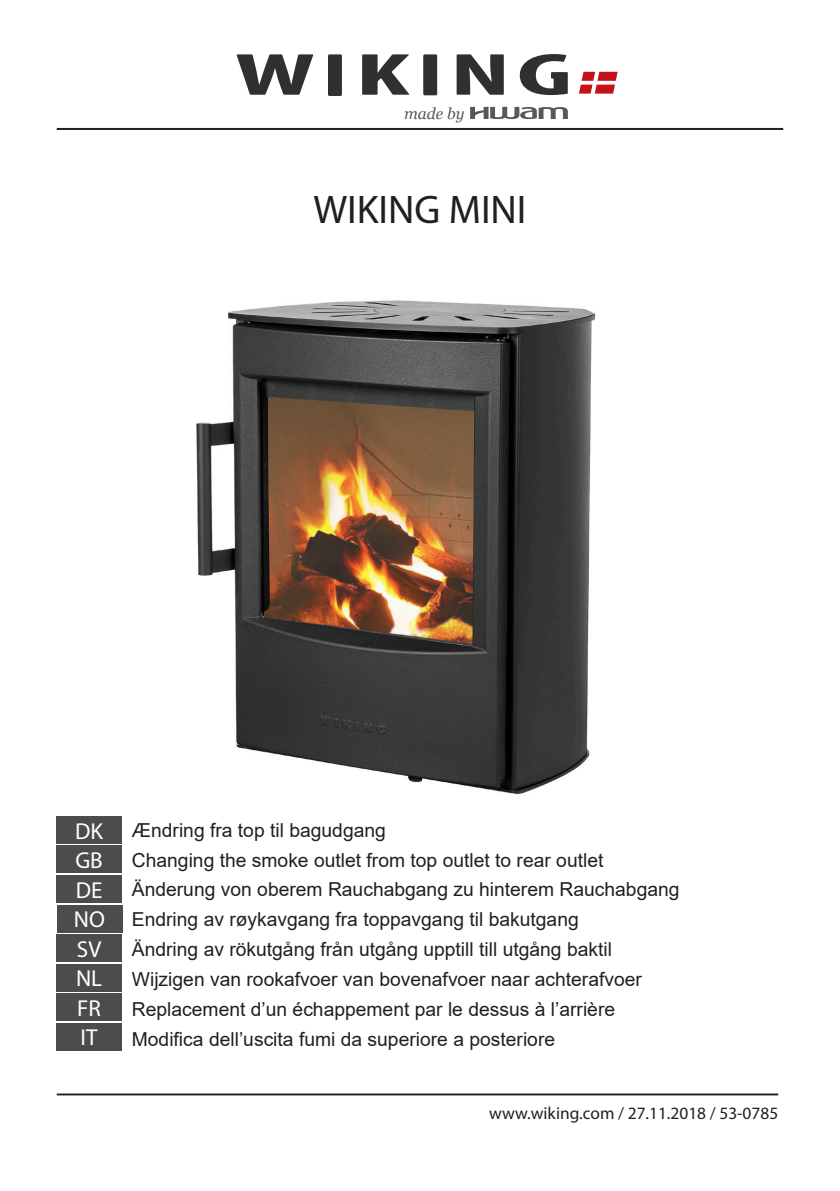
<style>
.page{position:relative;width:840px;height:1191px;background:#fff}
.page>*{position:absolute;margin:0;border:0;box-sizing:border-box;transform-origin:0 0}
.Brødtekt{font:40px "Myriad Pro";color:#231f20}
.Brødtekst_tab{font:23.2px "Myriad Pro";color:#fff}
.t1{font:19.2px "Arial";color:#231f20}
.Brødtekst{font:17.4px "Myriad Pro";color:#231f20}
.t2{font:italic 15.6px "Georgia";color:#57585a}
</style>
<div class="page">
<img style="left:196px;top:300px;width:400px;height:494px">
<hr style="left:57px;top:128px;width:725px;height:2px;background:#231f20">
<svg style="left:236px;top:54px;width:77px;height:41px"></svg>
<svg style="left:362px;top:54px;width:47px;height:41px"></svg>
<svg style="left:456px;top:54px;width:47px;height:41px"></svg>
<svg style="left:519px;top:54px;width:48px;height:41px"></svg>
<div style="left:328px;top:54px;width:14px;height:42px;background:#312f30"></div>
<div style="left:423px;top:54px;width:14px;height:41px;background:#312f30"></div>
<svg style="left:470px;top:107px;width:97px;height:12px"></svg>
<svg style="left:579px;top:72px;width:38px;height:22px"></svg>
<div style="left:56px;top:816px;width:66px;height:27px;background:#4b4c4d"></div>
<div style="left:56px;top:934px;width:66px;height:27px;background:#4b4c4d"></div>
<div style="left:57px;top:905px;width:65px;height:27px;background:#4b4c4d"></div>
<div style="left:56px;top:845px;width:66px;height:28px;background:#4b4c4d"></div>
<div style="left:56px;top:875px;width:66px;height:27px;background:#4b4c4d"></div>
<div style="left:56px;top:1023px;width:66px;height:27px;background:#4b4c4d"></div>
<div style="left:56px;top:993px;width:66px;height:27px;background:#4b4c4d"></div>
<div style="left:56px;top:964px;width:66px;height:27px;background:#4b4c4d"></div>
<hr style="left:57px;top:1093px;width:720px;height:2px;background:#231f20">
<p class="t2" style="left:404px;top:104px;width:62px">made by</p>
<p class="Brødtekt" style="left:313px;top:185px;width:214px">WIKING MINI</p>
<p class="Brødtekst_tab" style="left:75px;top:816px;width:29px">DK</p>
<p class="Brødtekst_tab" style="left:75px;top:846px;width:29px">GB</p>
<p class="Brødtekst_tab" style="left:76px;top:875px;width:28px">DE</p>
<p class="Brødtekst_tab" style="left:74px;top:905px;width:33px">NO</p>
<p class="Brødtekst_tab" style="left:77px;top:934px;width:26px">SV</p>
<p class="Brødtekst_tab" style="left:76px;top:964px;width:28px">NL</p>
<p class="Brødtekst_tab" style="left:77px;top:993px;width:25px">FR</p>
<p class="Brødtekst_tab" style="left:80px;top:1023px;width:19px">IT</p>
<p class="t1" style="left:132px;top:816px;width:255px">Ændring fra top til bagudgang</p>
<p class="t1" style="left:132px;top:846px;width:473px">Changing the smoke outlet from top outlet to rear outlet</p>
<p class="t1" style="left:132px;top:876px;width:549px">Änderung von oberem Rauchabgang zu hinterem Rauchabgang</p>
<p class="t1" style="left:132px;top:906px;width:448px">Endring av røykavgang fra toppavgang til bakutgang</p>
<p class="t1" style="left:132px;top:936px;width:481px">Ändring av rökutgång från utgång upptill till utgång baktil</p>
<p class="t1" style="left:132px;top:966px;width:511px">Wijzigen van rookafvoer van bovenafvoer naar achterafvoer</p>
<p class="t1" style="left:132px;top:996px;width:484px">Replacement d’un échappement par le dessus à l’arrière</p>
<p class="t1" style="left:132px;top:1025px;width:424px">Modifica dell’uscita fumi da superiore a posteriore</p>
<p class="Brødtekst" style="left:489px;top:1102px;width:290px">www.wiking.com / 27.11.2018 / 53-0785</p>
</div>
